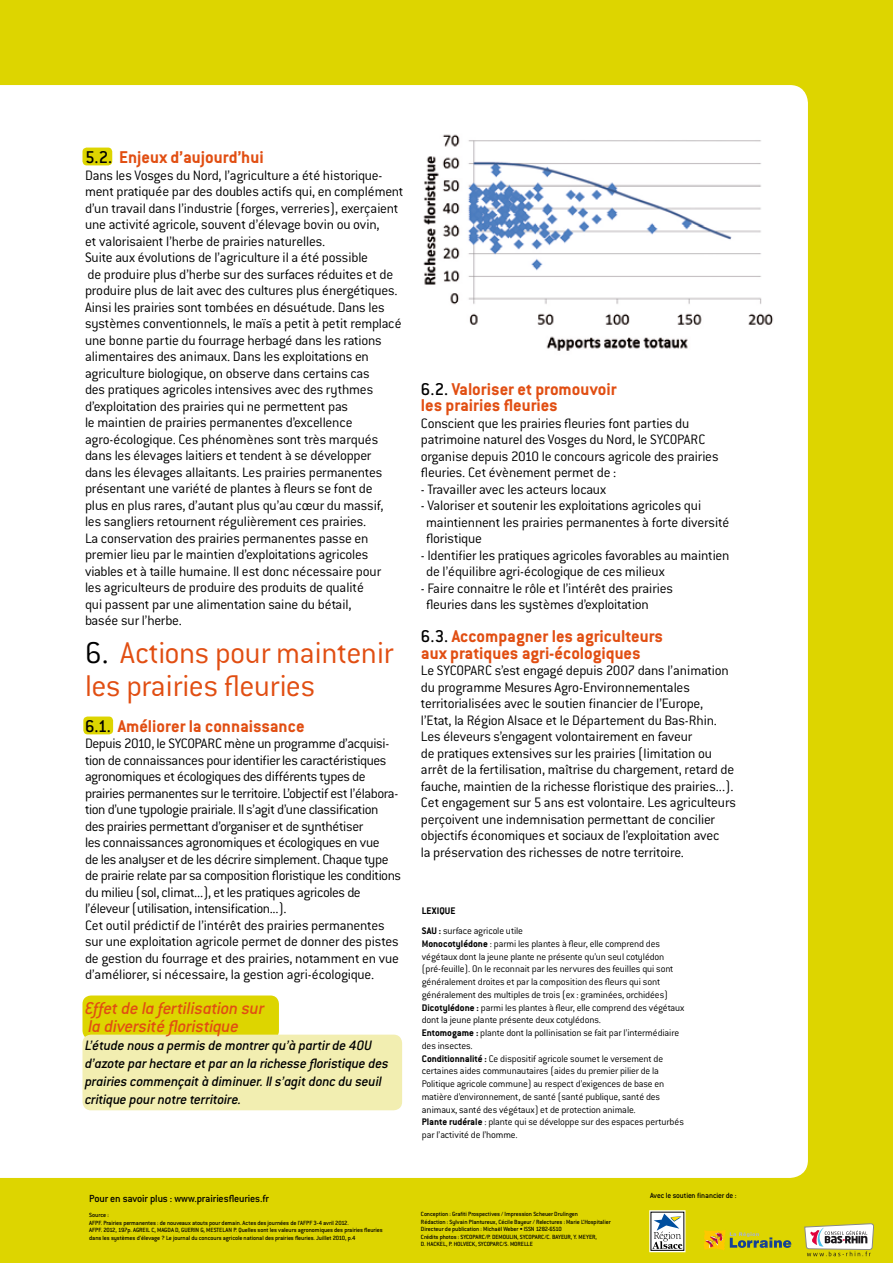
<style>
.page{position:relative;width:893px;height:1263px;background:#ddd500}
.page>*{position:absolute;margin:0;border:0;box-sizing:border-box;transform-origin:0 0}
.t1{font:300 33px/33px "Conduit ITC";letter-spacing:-.015em;color:#e14e12}
.t2{font:700 18.75px/16.5px "Conduit ITC";color:#e14e12}
.t3{font:italic 500 18.75px/18px "Conduit ITC";letter-spacing:-.01em;color:#e14e12}
.t4{font:300 15px/16.5px "Conduit ITC";letter-spacing:-.015em;color:#000}
.t5{font:italic 500 15px/18px "Conduit ITC";letter-spacing:-.01em;color:#000}
.t6{font:500 11.25px "Conduit ITC";letter-spacing:-.01em;color:#000}
.t7{font:300 10.5px/12.8px "Conduit ITC";letter-spacing:-.015em;color:#000}
.t8{font:500 8.25px "Conduit ITC";letter-spacing:-.015em;color:#000}
.t9{font:500 6.6px/7.5px "Conduit ITC";letter-spacing:-.015em;color:#000}
.s1{font-weight:500;color:#000}
.s2{color:#000}
.s3{font-weight:700}
</style>
<div class="page">
<div style="left:0;top:85px;width:808px;height:1093px;background:#fff"></div>
<svg style="left:649px;top:1210px;width:36px;height:42px"></svg>
<svg style="left:653px;top:1214px;width:29px;height:34px"></svg>
<svg style="left:704px;top:1230px;width:87px;height:20px"></svg>
<svg style="left:805px;top:1223px;width:69px;height:33px"></svg>
<div style="left:82px;top:995px;width:197px;height:44px;background:#ddd500;border-radius:9px"></div>
<div style="left:82px;top:1035px;width:320px;height:75px;background:#f2eeb1;border-radius:9px"></div>
<div style="left:82px;top:148px;width:30px;height:17px;background:#ddd500;border-radius:4px"></div>
<div style="left:83px;top:716px;width:30px;height:18px;background:#ddd500;border-radius:4px"></div>
<img style="left:415px;top:125px;width:369px;height:240px">
<p class="t2" style="left:85px;top:149px;width:180px"><span class="s1">5.2.</span> Enjeux d’aujourd’hui</p>
<p class="t4" style="left:85px;top:167px;width:320px">Dans les Vosges du Nord, l’agriculture a été historique&shy;ment pratiquée par des doubles actifs qui, en complément d’un travail dans l’industrie (forges, verreries), exerçaient une activité agricole, souvent d’élevage bovin ou ovin,<br>et valorisaient l’herbe de prairies naturelles.<br>Suite aux évolutions de l’agriculture il a été possible<br>de produire plus d’herbe sur des surfaces réduites et de produire plus de lait avec des cultures plus énergétiques.<br>Ainsi les prairies sont tombées en désuétude. Dans les systèmes conventionnels, le maïs a petit à petit remplacé une bonne partie du fourrage herbagé dans les rations alimentaires des animaux. Dans les exploitations en agriculture biologique, on observe dans certains cas<br>des pratiques agricoles intensives avec des rythmes d’exploitation des prairies qui ne permettent pas<br>le maintien de prairies permanentes d’excellence agro-écologique. Ces phénomènes sont très marqués dans les élevages laitiers et tendent à se développer<br>dans les élevages allaitants. Les prairies permanentes présentant une variété de plantes à fleurs se font de<br>plus en plus rares, d’autant plus qu’au cœur du massif,<br>les sangliers retournent régulièrement ces prairies.<br>La conservation des prairies permanentes passe en premier lieu par le maintien d’exploitations agricoles viables et à taille humaine. Il est donc nécessaire pour<br>les agriculteurs de produire des produits de qualité<br>qui passent par une alimentation saine du bétail,<br>basée sur l’herbe.</p>
<h1 class="t1" style="left:85px;top:636px;width:310px"><span class="s2">6.</span> Actions pour maintenir les prairies fleuries</h1>
<p class="t2" style="left:85px;top:717px;width:221px"><span class="s1">6.1.</span> Améliorer la connaissance</p>
<p class="t4" style="left:85px;top:735px;width:318px">Depuis 2010, le SYCOPARC mène un programme d’acquisi&shy;tion de connaissances pour identifier les caractéristiques agronomiques et écologiques des différents types de prairies permanentes sur le territoire. L’objectif est l’élabora&shy;tion d’une typologie prairiale. Il s’agit d’une classification des prairies permettant d’organiser et de synthétiser<br>les connaissances agronomiques et écologiques en vue<br>de les analyser et de les décrire simplement. Chaque type de prairie relate par sa composition floristique les conditions du milieu (sol, climat...), et les pratiques agricoles de l’éleveur (utilisation, intensification...).<br>Cet outil prédictif de l’intérêt des prairies permanentes sur une exploitation agricole permet de donner des pistes de gestion du fourrage et des prairies, notamment en vue d’améliorer, si nécessaire, la gestion agri-écologique.</p>
<p class="t3" style="left:85px;top:999px;width:181px">Effet de la fertilisation sur la diversité floristique</p>
<p class="t5" style="left:85px;top:1036px;width:305px">L’étude nous a permis de montrer qu’à partir de 40U d’azote par hectare et par an la richesse floristique des prairies commençait à diminuer. Il s’agit donc du seuil critique pour notre territoire.</p>
<p class="t2" style="left:421px;top:380px;width:197px"><span class="s1">6.2.</span> Valoriser et promouvoir les prairies fleuries</p>
<p class="t4" style="left:421px;top:415px;width:299px">Conscient que les prairies fleuries font parties du patrimoine naturel des Vosges du Nord, le SYCOPARC organise depuis 2010 le concours agricole des prairies fleuries. Cet évènement permet de :</p>
<p class="t4" style="left:421px;top:481px;width:187px">- Travailler avec les acteurs locaux</p>
<p class="t4" style="left:426px;top:497px;width:305px;text-indent:-5px">- Valoriser et soutenir les exploitations agricoles qui maintiennent les prairies permanentes à forte diversité floristique</p>
<p class="t4" style="left:426px;top:547px;width:305px;text-indent:-5px">- Identifier les pratiques agricoles favorables au maintien de l’équilibre agri-écologique de ces milieux</p>
<p class="t4" style="left:426px;top:580px;width:248px;text-indent:-5px">- Faire connaitre le rôle et l’intérêt des prairies fleuries dans les systèmes d’exploitation</p>
<p class="t2" style="left:421px;top:628px;width:243px"><span class="s1">6.3.</span> Accompagner les agriculteurs aux pratiques agri-écologiques</p>
<p class="t4" style="left:421px;top:662px;width:317px">Le SYCOPARC s’est engagé depuis 2007 dans l’animation du programme Mesures Agro-Environnementales territorialisées avec le soutien financier de l’Europe, l’Etat, la Région Alsace et le Département du Bas-Rhin.<br>Les éleveurs s’engagent volontairement en faveur<br>de pratiques extensives sur les prairies (limitation ou arrêt de la fertilisation, maîtrise du chargement, retard de fauche, maintien de la richesse floristique des prairies...).<br>Cet engagement sur 5 ans est volontaire. Les agriculteurs perçoivent une indemnisation permettant de concilier objectifs économiques et sociaux de l’exploitation avec<br>la préservation des richesses de notre territoire.</p>
<p class="t7" style="left:422px;top:900px;width:103px;line-height:20.2px"><span class="s3">LEXIQUE<br>SAU :</span> surface agricole utile</p>
<p class="t7" style="left:422px;top:937px;width:264px"><span class="s3">Monocotylédone</span> : parmi les plantes à fleur, elle comprend des végétaux dont la jeune plante ne présente qu’un seul cotylédon (pré-feuille). On le reconnait par les nervures des feuilles qui sont généralement droites et par la composition des fleurs qui sont généralement des multiples de trois (ex : graminées, orchidées)<br><span class="s3">Dicotylédone :</span> parmi les plantes à fleur, elle comprend des végétaux dont la jeune plante présente deux cotylédons.<br><span class="s3">Entomogame :</span> plante dont la pollinisation se fait par l’intermédiaire des insectes.<br><span class="s3">Conditionnalité :</span> Ce dispositif agricole soumet le versement de certaines aides communautaires (aides du premier pilier de la Politique agricole commune) au respect d’exigences de base en matière d’environnement, de santé (santé publique, santé des animaux, santé des végétaux) et de protection animale.<br><span class="s3">Plante rudérale</span> : plante qui se développe sur des espaces perturbés par l’activité de l’homme.</p>
<p class="t6" style="left:89px;top:1192px;width:181px">Pour en savoir plus : www.prairiesfleuries.fr</p>
<p class="t9" style="left:89px;top:1211px;width:295px">Source :<br>AFPF. Prairies permanentes : de nouveaux atouts pour demain. Actes des journées de l’AFPF 3-4 avril 2012.<br>AFPF. 2012, 197p. AGREIL C, MAGDA D, GUERIN G, MESTELAN P. Quelles sont les valeurs agronomiques des prairies fleuries dans les systèmes d’élevage ? Le journal du concours agricole national des prairies fleuries. Juillet 2010, p.4</p>
<p class="t9" style="left:421px;top:1210px;width:191px">Conception : Grafiti Prospectives / Impression Scheuer Drulingen<br>Rédaction : Sylvain Plantureux, Cécile Bayeur / Relectures : Marie L’Hospitalier Directeur de publication : Michaël Weber • ISSN 1282-6510<br>Crédits photos : SYCOPARC/P. DEMOULIN, SYCOPARC/C. BAYEUR, Y. MEYER,<br>D. HACKEL, P. HOLVECK, SYCOPARC/S. MORELLE</p>
<p class="t8" style="left:650px;top:1191px;width:88px">Avec le soutien financier de :</p>
</div>
